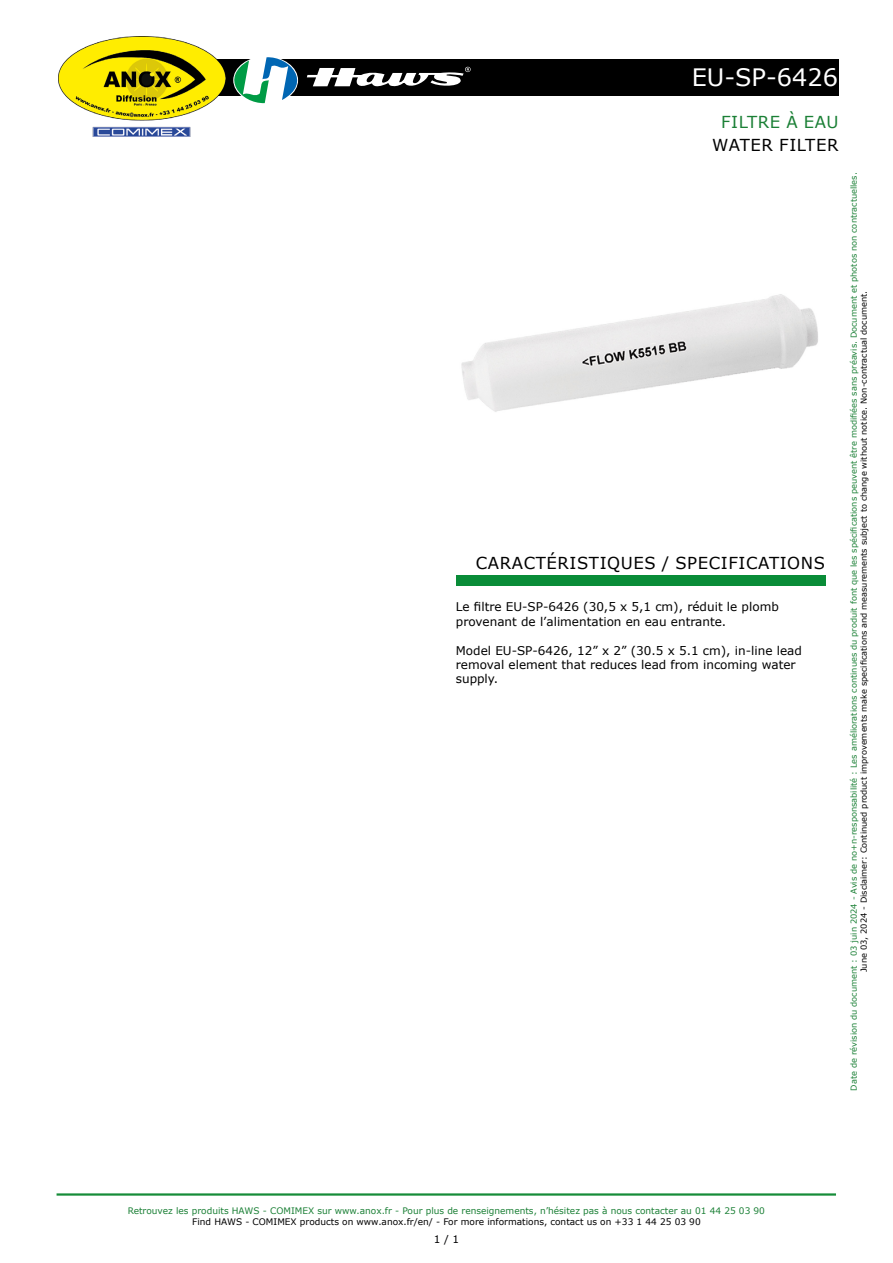
<style>
.page{position:relative;width:893px;height:1263px;background:#fff}
.page>*{position:absolute;margin:0;border:0;box-sizing:border-box;transform-origin:0 0}
.t1{font:24px "Verdana";color:#fff}
.t2{font:16.5px "Verdana";letter-spacing:.035em;color:#000}
.t3{font:16.5px "Verdana";letter-spacing:.035em;color:#1b8036}
.t4{font:12px/14.4px "Verdana";color:#000}
.t5{font:10.5px "Verdana";color:#020203}
.t6{font:9px "Verdana";color:#1b8036}
.t7{font:9px "Verdana";color:#000}
.t8{font:8.25px "Verdana";color:#1b8036}
.t9{font:8.25px "Verdana";color:#000}
</style>
<div class="page">
<hr style="left:57px;top:1193px;width:779px;height:2px;background:#168c38">
<div style="left:132px;top:59px;width:707px;height:37px;background:#000"></div>
<img style="left:58px;top:36px;width:168px;height:101px">
<svg style="left:233px;top:57px;width:238px;height:47px"></svg>
<div style="left:456px;top:575px;width:369px;height:10px;background:#098c38"></div>
<img style="left:461px;top:294px;width:357px;height:118px">
<h1 class="t1" style="left:692px;top:61px;width:148px">EU-SP-6426</h1>
<h2 class="t3" style="left:721px;top:111px;width:119px">FILTRE À EAU</h2>
<h2 class="t2" style="left:712px;top:133px;width:128px">WATER FILTER</h2>
<h3 class="t2" style="left:476px;top:552px;width:351px">CARACTÉRISTIQUES / SPECIFICATIONS</h3>
<p class="t4" style="left:456px;top:600px;width:324px">Le filtre EU-SP-6426 (30,5 x 5,1 cm), réduit le plomb provenant de l’alimentation en eau entrante.</p>
<p class="t4" style="left:456px;top:643px;width:348px">Model EU-SP-6426, 12” x 2” (30.5 x 5.1 cm), in-line lead removal element that reduces lead from incoming water supply.</p>
<p class="t8" style="left:848px;top:1091px;width:920px;rotate:-90deg">Date de révision du document : 03 juin 2024 - Avis de no+n-responsabilité : Les améliorations continues du produit font que les spécifications peuvent être modifiées sans préavis. Document et photos non contractuelles.</p>
<p class="t9" style="left:858px;top:972px;width:683px;rotate:-90deg">June 03, 2024 - Disclaimer: Continued product improvements make specifications and measurements subject to change without notice. Non-contractual document.</p>
<p class="t6" style="left:128px;top:1204px;width:639px">Retrouvez les produits HAWS - COMIMEX sur www.anox.fr - Pour plus de renseignements, n’hésitez pas à nous contacter au 01 44 25 03 90</p>
<p class="t7" style="left:192px;top:1215px;width:510px">Find HAWS - COMIMEX products on www.anox.fr/en/ - For more informations, contact us on +33 1 44 25 03 90</p>
<p class="t5" style="left:434px;top:1232px;width:27px">1 / 1</p>
</div>
